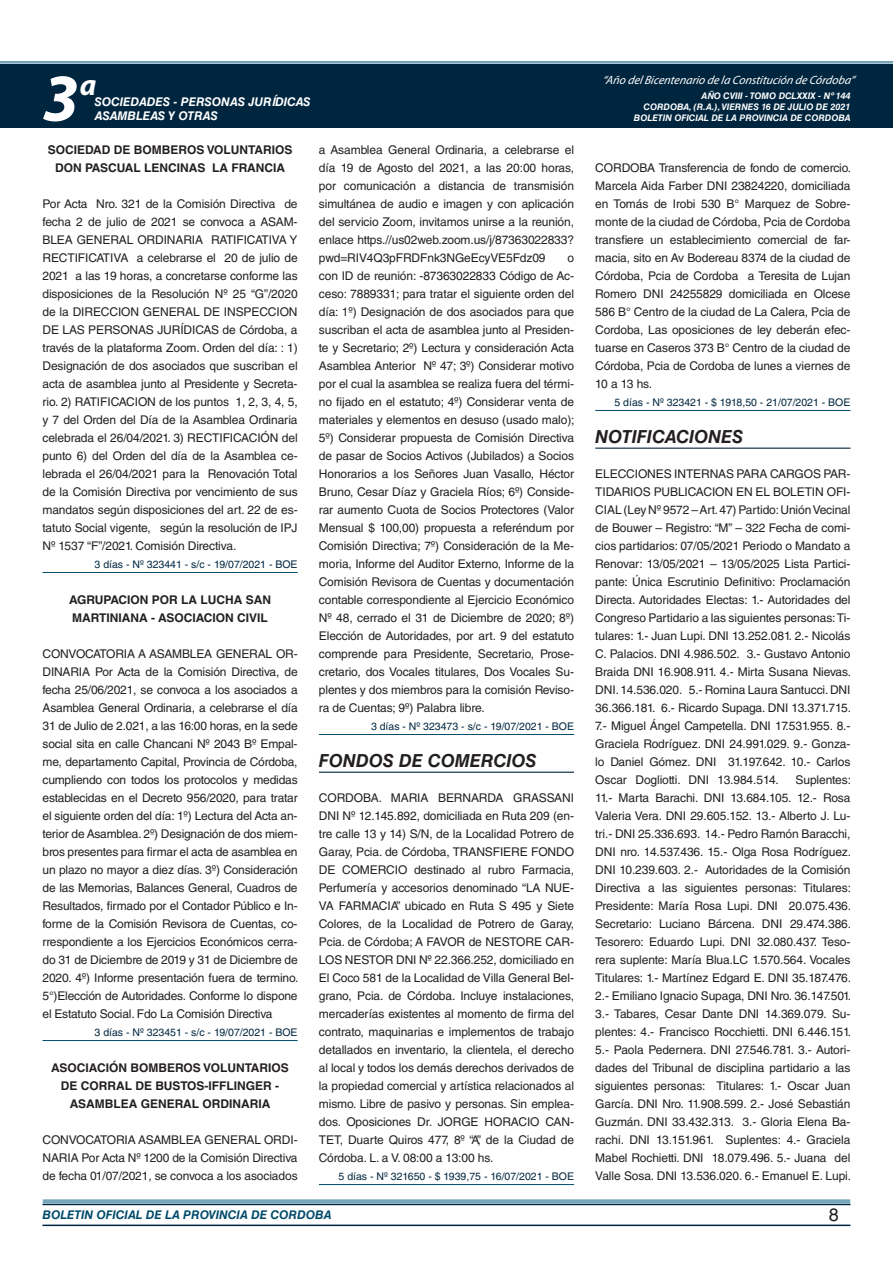
<style>
.page{position:relative;width:893px;height:1263px;background:#fff}
.page>*{position:absolute;margin:0;border:0;box-sizing:border-box;transform-origin:0 0}
.t1{font:italic 700 67.5px "Myriad Pro";color:#fff}
.t2{font:italic 700 30px "Myriad Pro";color:#fff}
.t3{font:italic 700 18px "Helvetica LT Std";color:#231f20}
.t4{font:18px "Helvetica LT Std";color:#231f20}
.t5{font:12px/18px "Helvetica LT Std";letter-spacing:-.01em;color:#231f20;text-align:justify}
.t6{font:700 12px/18px "Helvetica LT Std";color:#231f20;text-align:center}
.t7{font:italic 12px "Myriad Pro";color:#fff}
.t8{font:italic 700 12px "Helvetica LT Std";color:#fff}
.t9{font:italic 700 12px "Helvetica LT Std";color:#004b6c}
.t10{font:10.5px "Helvetica LT Std";color:#00263f}
.t11{font:italic 700 9px/10.8px "Helvetica LT Std";color:#fff;text-align:right}
</style>
<div class="page">
<div style="left:0;top:61px;width:893px;height:6px;background:#fff;opacity:.75"></div>
<div style="left:0;top:64px;width:893px;height:64px;background:#00263f"></div>
<hr style="left:43px;top:1224px;width:807px;height:2px;background:#00263f">
<div style="left:42px;top:1198px;width:809px;height:8px;background:#fff;opacity:.75"></div>
<hr style="left:43px;top:572px;width:255px;height:1px;background:#004b6c">
<hr style="left:43px;top:1040px;width:255px;height:1px;background:#004b6c">
<hr style="left:319px;top:734px;width:255px;height:1px;background:#004b6c">
<hr style="left:319px;top:772px;width:255px;height:1px;background:#00263f">
<hr style="left:319px;top:1184px;width:255px;height:1px;background:#004b6c">
<hr style="left:595px;top:410px;width:255px;height:1px;background:#004b6c">
<hr style="left:595px;top:448px;width:255px;height:1px;background:#00263f">
<h1 class="t1" style="left:43px;top:54px;width:38px">3</h1>
<h2 class="t2" style="left:80px;top:66px;width:18px">a</h2>
<p class="t8" style="left:95px;top:94px;width:217px">SOCIEDADES - PERSONAS JURÍDICAS</p>
<p class="t8" style="left:95px;top:109px;width:125px">ASAMBLEAS Y OTRAS</p>
<p class="t7" style="left:603px;top:72px;width:254px">“Año delBicentenario de la Constitución de Córdoba”</p>
<p class="t11" style="left:634px;top:91px;width:218px">AÑO CVIII - TOMO DCLXXIX - Nº 144<br>CORDOBA, (R.A.), VIERNES 16 DE JULIO DE 2021<br>BOLETIN OFICIAL DE LA PROVINCIA DE CORDOBA</p>
<p class="t6" style="left:48px;top:140px;width:246px">SOCIEDAD DE BOMBEROS VOLUNTARIOS<br>DON PASCUAL LENCINAS LA FRANCIA</p>
<p class="t5" style="left:43px;top:195px;width:257px">Por Acta Nro. 321 de la Comisión Directiva de fecha 2 de julio de 2021 se convoca a ASAM-BLEA GENERAL ORDINARIA RATIFICATIVA Y RECTIFICATIVA a celebrarse el 20 de julio de 2021 a las 19 horas, a concretarse conforme las disposiciones de la Resolución Nº 25 “G”/2020 de la DIRECCION GENERAL DE INSPECCION DE LAS PERSONAS JURÍDICAS de Córdoba, a través de la plataforma Zoom. Orden del día: : 1)<br>Designación de dos asociados que suscriban el acta de asamblea junto al Presidente y Secreta&shy;rio. 2) RATIFICACION de los puntos 1, 2, 3, 4, 5, y 7 del Orden del Día de la Asamblea Ordinaria celebrada el 26/04/2021. 3) RECTIFICACIÓN del punto 6) del Orden del día de la Asamblea ce&shy;lebrada el 26/04/2021 para la Renovación Total de la Comisión Directiva por vencimiento de sus mandatos según disposiciones del art. 22 de es&shy;tatuto Social vigente, según la resolución de IPJ Nº 1537 “F”/2021. Comisión Directiva.</p>
<p class="t10" style="left:95px;top:558px;width:205px">3 días - Nº 323441 - s/c - 19/07/2021 - BOE</p>
<p class="t6" style="left:69px;top:590px;width:204px;text-align:left">AGRUPACION POR LA LUCHA SAN<br>MARTINIANA - ASOCIACION CIVIL</p>
<p class="t5" style="left:43px;top:645px;width:257px">CONVOCATORIA A ASAMBLEA GENERAL OR-DINARIA Por Acta de la Comisión Directiva, de fecha 25/06/2021, se convoca a los asociados a Asamblea General Ordinaria, a celebrarse el día 31 de Julio de 2.021, a las 16:00 horas, en la sede social sita en calle Chancani Nº 2043 Bº Empal&shy;me, departamento Capital, Provincia de Córdoba, cumpliendo con todos los protocolos y medidas establecidas en el Decreto 956/2020, para tratar el siguiente orden del día: 1º) Lectura del Acta an&shy;terior de Asamblea. 2º) Designación de dos miem&shy;bros presentes para firmar el acta de asamblea en un plazo no mayor a diez días. 3º) Consideración de las Memorias, Balances General, Cuadros de Resultados, firmado por el Contador Público e In&shy;forme de la Comisión Revisora de Cuentas, co&shy;rrespondiente a los Ejercicios Económicos cerra&shy;do 31 de Diciembre de 2019 y 31 de Diciembre de 2020. 4º) Informe presentación fuera de termino.<br>5°)Elección de Autoridades. Conforme lo dispone el Estatuto Social. Fdo La Comisión Directiva</p>
<p class="t10" style="left:95px;top:1026px;width:205px">3 días - Nº 323451 - s/c - 19/07/2021 - BOE</p>
<p class="t6" style="left:51px;top:1058px;width:239px">ASOCIACIÓN BOMBEROS VOLUNTARIOS<br>DE CORRAL DE BUSTOS-IFFLINGER -<br>ASAMBLEA GENERAL ORDINARIA</p>
<p class="t5" style="left:43px;top:1131px;width:257px">CONVOCATORIA ASAMBLEA GENERAL ORDI-NARIA Por Acta Nº 1200 de la Comisión Directiva de fecha 01/07/2021, se convoca a los asociados</p>
<p class="t5" style="left:319px;top:141px;width:257px">a Asamblea General Ordinaria, a celebrarse el día 19 de Agosto del 2021, a las 20:00 horas, por comunicación a distancia de transmisión simultánea de audio e imagen y con aplicación del servicio Zoom, invitamos unirse a la reunión, enlace https.//us02web.zoom.us/j/87363022833? pwd=RIV4Q3pFRDFnk3NGeEcyVE5Fdz09</p>
<p class="t5" style="left:319px;top:249px;width:257px;text-indent:248px">o con ID de reunión: -87363022833 Código de Ac&shy;ceso: 7889331; para tratar el siguiente orden del día: 1º) Designación de dos asociados para que suscriban el acta de asamblea junto al Presiden&shy;te y Secretario; 2º) Lectura y consideración Acta Asamblea Anterior Nº 47; 3º) Considerar motivo por el cual la asamblea se realiza fuera del térmi&shy;no fijado en el estatuto; 4º) Considerar venta de materiales y elementos en desuso (usado malo); 5º) Considerar propuesta de Comisión Directiva de pasar de Socios Activos (Jubilados) a Socios Honorarios a los Señores Juan Vasallo, Héctor Bruno, Cesar Díaz y Graciela Ríos; 6º) Conside&shy;rar aumento Cuota de Socios Protectores (Valor Mensual $ 100,00) propuesta a referéndum por Comisión Directiva; 7º) Consideración de la Me&shy;moria, Informe del Auditor Externo, Informe de la Comisión Revisora de Cuentas y documentación contable correspondiente al Ejercicio Económico Nº 48, cerrado el 31 de Diciembre de 2020; 8º)<br>Elección de Autoridades, por art. 9 del estatuto comprende para Presidente, Secretario, Prose&shy;cretario, dos Vocales titulares, Dos Vocales Su&shy;plentes y dos miembros para la comisión Reviso&shy;ra de Cuentas; 9º) Palabra libre.</p>
<p class="t10" style="left:371px;top:720px;width:205px">3 días - Nº 323473 - s/c - 19/07/2021 - BOE</p>
<h3 class="t3" style="left:319px;top:750px;width:219px">FONDOS DE COMERCIOS</h3>
<p class="t5" style="left:319px;top:789px;width:257px">CORDOBA. MARIA BERNARDA GRASSANI DNI Nº 12.145.892, domiciliada en Ruta 209 (en&shy;tre calle 13 y 14) S/N, de la Localidad Potrero de Garay, Pcia. de Córdoba, TRANSFIERE FONDO DE COMERCIO destinado al rubro Farmacia, Perfumería y accesorios denominado “LA NUE-VA FARMACIA” ubicado en Ruta S 495 y Siete Colores, de la Localidad de Potrero de Garay, Pcia. de Córdoba; A FAVOR de NESTORE CAR-LOS NESTOR DNI Nº 22.366.252, domiciliado en El Coco 581 de la Localidad de Villa General Bel&shy;grano, Pcia. de Córdoba. Incluye instalaciones, mercaderías existentes al momento de firma del contrato, maquinarias e implementos de trabajo detallados en inventario, la clientela, el derecho al local y todos los demás derechos derivados de la propiedad comercial y artística relacionados al mismo. Libre de pasivo y personas. Sin emplea&shy;dos. Oposiciones Dr. JORGE HORACIO CAN-TET, Duarte Quiros 477, 8º “A”, de la Ciudad de Córdoba. L. a V. 08:00 a 13:00 hs.</p>
<p class="t10" style="left:339px;top:1170px;width:237px">5 días - Nº 321650 - $ 1939,75 - 16/07/2021 - BOE</p>
<p class="t5" style="left:595px;top:159px;width:257px">CORDOBA Transferencia de fondo de comercio.<br>Marcela Aida Farber DNI 23824220, domiciliada en Tomás de Irobi 530 B° Marquez de Sobre&shy;monte de la ciudad de Córdoba, Pcia de Cordoba transfiere un establecimiento comercial de far&shy;macia, sito en Av Bodereau 8374 de la ciudad de Córdoba, Pcia de Cordoba a Teresita de Lujan Romero DNI 24255829 domiciliada en Olcese 586 B° Centro de la ciudad de La Calera, Pcia de Cordoba, Las oposiciones de ley deberán efec&shy;tuarse en Caseros 373 B° Centro de la ciudad de Córdoba, Pcia de Cordoba de lunes a viernes de 10 a 13 hs.</p>
<p class="t10" style="left:615px;top:396px;width:237px">5 días - Nº 323421 - $ 1918,50 - 21/07/2021 - BOE</p>
<h3 class="t3" style="left:595px;top:426px;width:149px">NOTIFICACIONES</h3>
<p class="t5" style="left:595px;top:465px;width:257px">ELECCIONES INTERNAS PARA CARGOS PAR-TIDARIOS PUBLICACION EN EL BOLETIN OFI-CIAL (Ley Nº 9572 – Art. 47) Partido: Unión Vecinal de Bouwer – Registro: “M” – 322 Fecha de comi&shy;cios partidarios: 07/05/2021 Periodo o Mandato a Renovar: 13/05/2021 – 13/05/2025 Lista Partici&shy;pante: Única Escrutinio Definitivo: Proclamación Directa. Autoridades Electas: 1.- Autoridades del Congreso Partidario a las siguientes personas: Ti&shy;tulares: 1.- Juan Lupi. DNI 13.252.081. 2.- Nicolás C. Palacios. DNI 4.986.502. 3.- Gustavo Antonio Braida DNI 16.908.911. 4.- Mirta Susana Nievas.<br>DNI. 14.536.020. 5.- Romina Laura Santucci. DNI 36.366.181. 6.- Ricardo Supaga. DNI 13.371.715.<br>7.- Miguel Ángel Campetella. DNI 17.531.955. 8.- Graciela Rodríguez. DNI 24.991.029. 9.- Gonza&shy;lo Daniel Gómez. DNI 31.197.642. 10.- Carlos Oscar Dogliotti. DNI 13.984.514.</p>
<p class="t5" style="left:595px;top:771px;width:257px;text-indent:200px">Suplentes:<br>11.- Marta Barachi. DNI 13.684.105. 12.- Rosa Valeria Vera. DNI 29.605.152. 13.- Alberto J. Lu&shy;tri.- DNI 25.336.693. 14.- Pedro Ramón Baracchi, DNI nro. 14.537.436. 15.- Olga Rosa Rodríguez.<br>DNI 10.239.603. 2.- Autoridades de la Comisión Directiva a las siguientes personas: Titulares:<br>Presidente: María Rosa Lupi. DNI 20.075.436.<br>Secretario: Luciano Bárcena. DNI 29.474.386.<br>Tesorero: Eduardo Lupi. DNI 32.080.437. Teso&shy;rera suplente: María Blua.LC 1.570.564. Vocales Titulares: 1.- Martínez Edgard E. DNI 35.187.476.<br>2.- Emiliano Ignacio Supaga, DNI Nro. 36.147.501.<br>3.- Tabares, Cesar Dante DNI 14.369.079. Su&shy;plentes: 4.- Francisco Rocchietti. DNI 6.446.151.<br>5.- Paola Pedernera. DNI 27.546.781. 3.- Autori&shy;dades del Tribunal de disciplina partidario a las siguientes personas: Titulares: 1.- Oscar Juan García. DNI Nro. 11.908.599. 2.- José Sebastián Guzmán. DNI 33.432.313. 3.- Gloria Elena Ba&shy;rachi. DNI 13.151.961. Suplentes: 4.- Graciela Mabel Rochietti. DNI 18.079.496. 5.- Juana del Valle Sosa. DNI 13.536.020. 6.- Emanuel E. Lupi.</p>
<p class="t9" style="left:43px;top:1208px;width:290px">BOLETIN OFICIAL DE LA PROVINCIA DE CORDOBA</p>
<h3 class="t4" style="left:829px;top:1204px;width:12px">8</h3>
</div>
